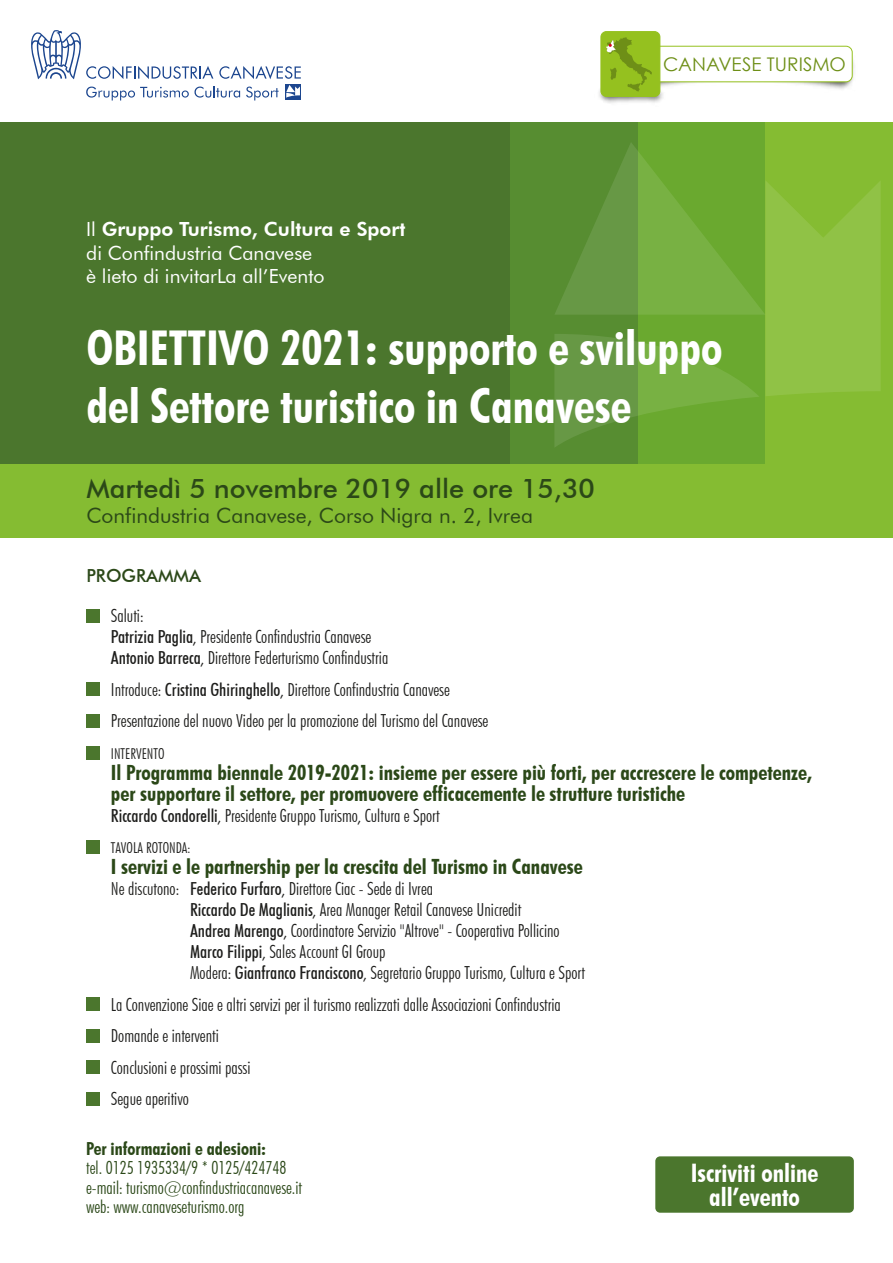
<style>
.page{position:relative;width:893px;height:1263px;background:#fff}
.page>*{position:absolute;margin:0;border:0;box-sizing:border-box;transform-origin:0 0}
.t1{font:700 condensed 48px/57.6px "Futura BT";color:#fff}
.t2{font:500 27px "Futura BT";color:#2b4818}
.t3{font:700 condensed 25.5px/24px "Futura BT";color:#fff;text-align:center}
.t4{font:700 condensed 21px/21px "Futura BT";color:#2b4818}
.t5{font:21px "Futura BT";color:#2b4818}
.t6{font:19.5px/23.4px "Futura BT";color:#fff}
.t7{font:18.9px "Century Gothic";color:#6e8f17}
.t8{font:300 condensed 18px/21px "Futura BT";color:#1d1d1b}
.t9{font:300 condensed 18px/19.5px "Futura BT";color:#2b4818}
.t10{font:700 condensed 18px "Futura BT";color:#2b4818}
.t11{font:500 18px "Futura BT";color:#2b4818}
.t12{font:300 condensed 15px "Futura BT";color:#1d1d1b}
.s1{font-weight:800}
.s2{font-weight:500}
</style>
<div class="page">
<div style="left:0;top:123px;width:580px;height:341px;background:#4b762d"></div>
<div style="left:638px;top:123px;width:127px;height:341px;background:#6aa92f"></div>
<div style="left:765px;top:123px;width:128px;height:341px;background:#85bc32"></div>
<div style="left:510px;top:123px;width:128px;height:341px;background:#578d31"></div>
<svg style="left:219px;top:66px;width:82px;height:13px"></svg>
<svg style="left:31px;top:30px;width:182px;height:49px"></svg>
<svg style="left:86px;top:86px;width:154px;height:14px"></svg>
<svg style="left:246px;top:87px;width:33px;height:13px"></svg>
<div style="left:285px;top:84px;width:16px;height:15px;background:#1c468f"></div>
<svg style="left:286px;top:85px;width:14px;height:13px"></svg>
<img style="left:599px;top:84px;width:64px;height:19px">
<img style="left:849px;top:52px;width:5px;height:34px">
<div style="left:601px;top:32px;width:59px;height:64px;background:#95c11f;border-radius:5px"></div>
<div style="left:601px;top:31px;width:59px;height:66px;border:1px solid #95c11f;border-radius:5px"></div>
<svg style="left:601px;top:37px;width:248px;height:59px"></svg>
<svg style="left:554px;top:143px;width:327px;height:304px"></svg>
<div style="left:0;top:464px;width:893px;height:73px;background:#85bc32"></div>
<div style="left:655px;top:1156px;width:199px;height:57px;background:#4b762d;border-radius:5px"></div>
<div style="left:86px;top:609px;width:14px;height:13px;background:#4b762d"></div>
<div style="left:86px;top:683px;width:14px;height:13px;background:#4b762d"></div>
<div style="left:86px;top:714px;width:14px;height:13px;background:#4b762d"></div>
<div style="left:86px;top:746px;width:14px;height:14px;background:#4b762d"></div>
<div style="left:86px;top:841px;width:14px;height:13px;background:#4b762d"></div>
<div style="left:86px;top:997px;width:13px;height:14px;background:#4b762d"></div>
<div style="left:86px;top:1029px;width:13px;height:13px;background:#4b762d"></div>
<div style="left:86px;top:1061px;width:13px;height:13px;background:#4b762d"></div>
<div style="left:86px;top:1092px;width:13px;height:14px;background:#4b762d"></div>
<p class="t6" style="left:86px;top:218px;width:321px">Il <span class="s1">Gruppo Turismo, Cultura e Sport </span>di Confindustria Canavese<br>è lieto di invitarLa all’Evento</p>
<p class="t7" style="left:663px;top:51px;width:184px">CANAVESE TURISMO</p>
<h1 class="t1" style="left:86px;top:319px;width:638px">OBIETTIVO 2021: supporto e sviluppo del Settore turistico in Canavese</h1>
<h2 class="t2" style="left:86px;top:472px;width:510px">Martedì 5 novembre 2019 alle ore 15,30</h2>
<p class="t5" style="left:86px;top:503px;width:448px">Confindustria Canavese, Corso Nigra n. 2, Ivrea</p>
<p class="t11" style="left:86px;top:564px;width:116px">PROGRAMMA</p>
<p class="t8" style="left:111px;top:605px;width:279px">Saluti:<br><span class="s2">Patrizia Paglia</span>, Presidente Confindustria Canavese<br><span class="s2">Antonio Barreca</span>, Direttore Federturismo Confindustria</p>
<p class="t8" style="left:111px;top:673px;width:379px;line-height:31.5px">Introduce: <span class="s2">Cristina Ghiringhello</span>, Direttore Confindustria Canavese<br>Presentazione del nuovo Video per la promozione del Turismo del Canavese</p>
<p class="t12" style="left:111px;top:744px;width:55px">INTERVENTO</p>
<p class="t4" style="left:111px;top:761px;width:702px">Il Programma biennale 2019-2021: insieme per essere più forti, per accrescere le competenze, per supportare il settore, per promuovere efficacemente le strutture turistiche</p>
<p class="t8" style="left:111px;top:805px;width:330px"><span class="s2">Riccardo Condorelli</span>, Presidente Gruppo Turismo, Cultura e Sport</p>
<p class="t12" style="left:111px;top:839px;width:81px">TAVOLA ROTONDA:</p>
<p class="t4" style="left:111px;top:856px;width:473px">I servizi e le partnership per la crescita del Turismo in Canavese</p>
<p class="t8" style="left:190px;top:878px;width:396px;text-indent:-79px">Ne discutono: <span class="s2">Federico Furfaro</span>, Direttore Ciac - Sede di Ivrea<br><span class="s2">Riccardo De Maglianis</span>, Area Manager Retail Canavese Unicredit<br><span class="s2">Andrea Marengo</span>, Coordinatore Servizio "Altrove" - Cooperativa Pollicino <span class="s2">Marco Filippi</span>, Sales Account GI Group<br>Modera: <span class="s2">Gianfranco Franciscono</span>, Segretario Gruppo Turismo, Cultura e Sport</p>
<p class="t8" style="left:111px;top:988px;width:451px;line-height:31.5px">La Convenzione Siae e altri servizi per il turismo realizzati dalle Associazioni Confindustria Domande e interventi<br>Conclusioni e prossimi passi<br>Segue aperitivo</p>
<p class="t10" style="left:86px;top:1137px;width:182px">Per informazioni e adesioni:</p>
<p class="t9" style="left:86px;top:1158px;width:217px">tel. 0125 1935334/9 * 0125/424748 e-mail: turismo@confindustriacanavese.it web: www.canaveseturismo.org</p>
<h3 class="t3" style="left:691px;top:1161px;width:129px">Iscriviti online all’evento</h3>
</div>
